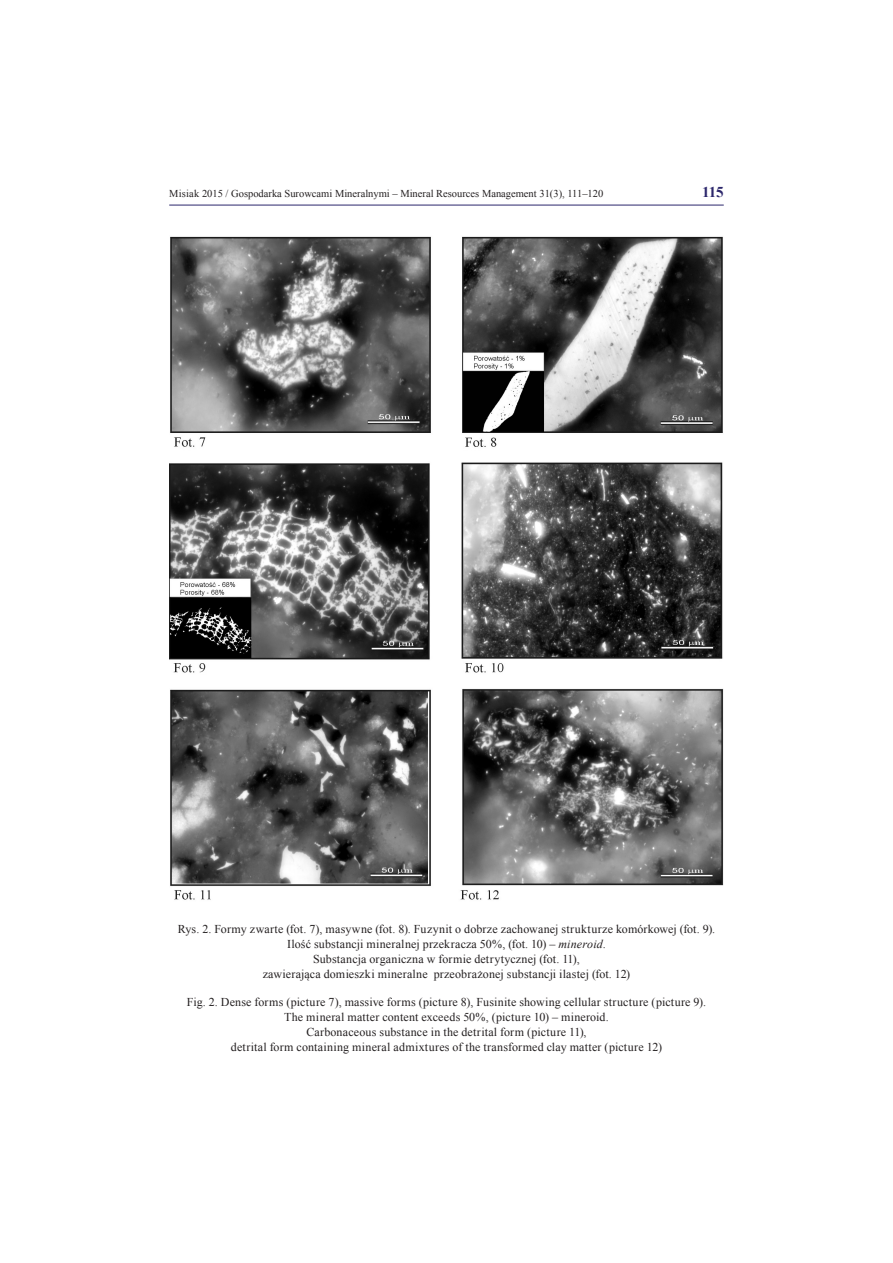
<style>
.page{position:relative;width:893px;height:1263px;background:#fff}
.page>*{position:absolute;margin:0;border:0;box-sizing:border-box;transform-origin:0 0}
.t1{font:700 15px "Times New Roman";color:#2b266b}
.rysunek{font:12px/15px "Times New Roman";letter-spacing:.015em;color:#231f20;text-align:center}
.t2{font:10.5px "Times New Roman";color:#231f20}
.s1{font-style:italic}
</style>
<div class="page">
<hr style="left:169px;top:205px;width:555px;height:1px;background:#2b266b">
<img style="left:169px;top:236px;width:555px;height:664px">
<p class="t2" style="left:169px;top:186px;width:436px">Misiak 2015 / Gospodarka Surowcami Mineralnymi – Mineral Resources Management 31(3), 111–120</p>
<p class="t1" style="left:702px;top:182px;width:23px">115</p>
<p class="rysunek" style="left:178px;top:921px;width:539px">Rys. 2. Formy zwarte (fot. 7), masywne (fot. 8). Fuzynit o dobrze zachowanej strukturze komórkowej (fot. 9).<br>Ilość substancji mineralnej przekracza 50%, (fot. 10) – <span class="s1">mineroid</span>.<br>Substancja organiczna w formie detrytycznej (fot. 11),<br>zawierająca domieszki mineralne przeobrażonej substancji ilastej (fot. 12)</p>
<p class="rysunek" style="left:187px;top:994px;width:521px">Fig. 2. Dense forms (picture 7), massive forms (picture 8), Fusinite showing cellular structure (picture 9).<br>The mineral matter content exceeds 50%, (picture 10) – mineroid.<br>Carbonaceous substance in the detrital form (picture 11),<br>detrital form containing mineral admixtures of the transformed clay matter (picture 12)</p>
</div>
